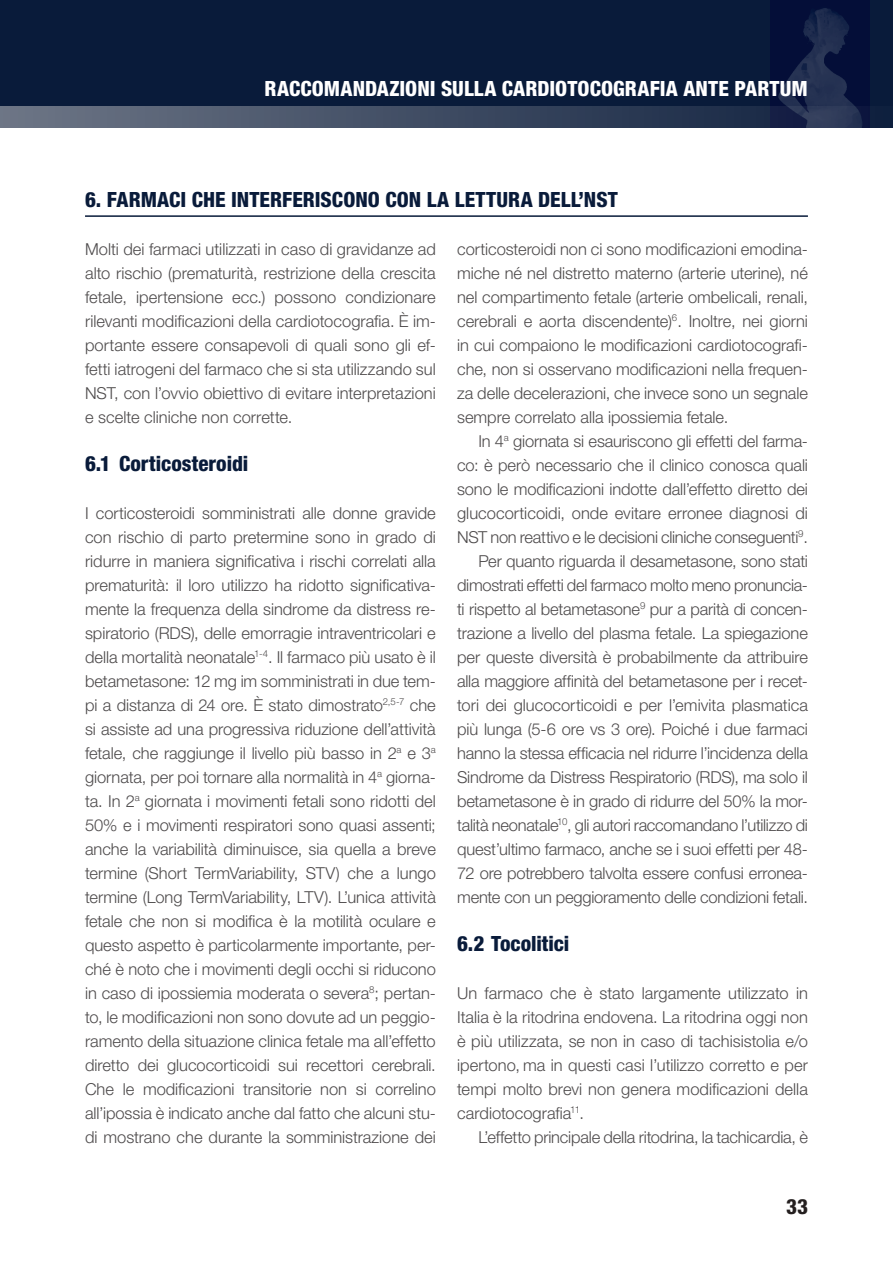
<style>
.page{position:relative;width:893px;height:1263px;background:#fff}
.page>*{position:absolute;margin:0;border:0;box-sizing:border-box;transform-origin:0 0}
.t1{font:800 condensed 21px "Helvetica Neue LT Std";color:#091b3a}
.t2{font:800 condensed 21px "Helvetica Neue LT Std";letter-spacing:.005em;color:#fff}
.t3{font:800 condensed 21px "Helvetica Neue LT Std";color:#241f1f}
.t4{font:300 16.5px/24px "Helvetica Neue LT Std";letter-spacing:-.01em;color:#4e4b4c;text-align:justify}
</style>
<div class="page">
<div style="left:0;top:0;width:893px;height:128px;background:#091b3a"></div>
<img style="left:771px;top:0;width:98px;height:106px">
<svg style="left:0;top:106px;width:862px;height:22px;background:#404c64"></svg>
<hr style="left:85px;top:215px;width:723px;height:2px;background:#091b3a">
<p class="t2" style="left:265px;top:75px;width:545px">RACCOMANDAZIONI SULLA CARDIOTOCOGRAFIA ANTE PARTUM</p>
<p class="t1" style="left:85px;top:186px;width:534px">6. FARMACI CHE INTERFERISCONO CON LA LETTURA DELL’NST</p>
<p class="t4" style="left:85px;top:237px;width:352px">Molti dei farmaci utilizzati in caso di gravidanze ad alto rischio (prematurità, restrizione della crescita fetale, ipertensione ecc.) possono condizionare rilevanti modificazioni della cardiotocografia. È im‑ portante essere consapevoli di quali sono gli ef‑ fetti iatrogeni del farmaco che si sta utilizzando sul NST, con l’ovvio obiettivo di evitare interpretazioni e scelte cliniche non corrette.</p>
<p class="t1" style="left:85px;top:450px;width:165px">6.1 Corticosteroidi</p>
<p class="t4" style="left:85px;top:501px;width:352px">I corticosteroidi somministrati alle donne gravide con rischio di parto pretermine sono in grado di ridurre in maniera significativa i rischi correlati alla prematurità: il loro utilizzo ha ridotto significativa‑ mente la frequenza della sindrome da distress re‑ spiratorio (RDS), delle emorragie intraventricolari e della mortalità neonatale<sup>1-4</sup>. Il farmaco più usato è il betametasone: 12 mg im somministrati in due tem‑ pi a distanza di 24 ore. È stato dimostrato<sup>2,5-7</sup> che si assiste ad una progressiva riduzione dell’attività fetale, che raggiunge il livello più basso in 2<sup>a</sup> e 3<sup>a </sup>giornata, per poi tornare alla normalità in 4<sup>a</sup> giorna‑ ta. In 2<sup>a</sup> giornata i movimenti fetali sono ridotti del 50% e i movimenti respiratori sono quasi assenti; anche la variabilità diminuisce, sia quella a breve termine (Short TermVariability, STV) che a lungo termine (Long TermVariability, LTV). L’unica attività fetale che non si modifica è la motilità oculare e questo aspetto è particolarmente importante, per‑ ché è noto che i movimenti degli occhi si riducono in caso di ipossiemia moderata o severa<sup>8</sup>; pertan‑ to, le modificazioni non sono dovute ad un peggio‑ ramento della situazione clinica fetale ma all’effetto diretto dei glucocorticoidi sui recettori cerebrali.<br>Che le modificazioni transitorie non si correlino all’ipossia è indicato anche dal fatto che alcuni stu‑ di mostrano che durante la somministrazione dei</p>
<p class="t4" style="left:457px;top:237px;width:352px">corticosteroidi non ci sono modificazioni emodina‑ miche né nel distretto materno (arterie uterine), né nel compartimento fetale (arterie ombelicali, renali, cerebrali e aorta discendente)<sup>6</sup>. Inoltre, nei giorni in cui compaiono le modificazioni cardiotocografi‑ che, non si osservano modificazioni nella frequen‑ za delle decelerazioni, che invece sono un segnale sempre correlato alla ipossiemia fetale.</p>
<p class="t4" style="left:457px;top:429px;width:352px;text-align:right">In 4<sup>a</sup> giornata si esauriscono gli effetti del farma‑ co: è però necessario che il clinico conosca quali sono le modificazioni indotte dall’effetto diretto dei glucocorticoidi, onde evitare erronee diagnosi di NST non reattivo e le decisioni cliniche conseguenti<sup>9</sup>.<br>Per quanto riguarda il desametasone, sono stati dimostrati effetti del farmaco molto meno pronuncia‑ ti rispetto al betametasone<sup>9</sup> pur a parità di concen‑ trazione a livello del plasma fetale. La spiegazione per queste diversità è probabilmente da attribuire alla maggiore affinità del betametasone per i recet‑ tori dei glucocorticoidi e per l’emivita plasmatica più lunga (5-6 ore vs 3 ore). Poiché i due farmaci hanno la stessa efficacia nel ridurre l’incidenza della Sindrome da Distress Respiratorio (RDS), ma solo il betametasone è in grado di ridurre del 50% la mor‑ talità neonatale<sup>10</sup>, gli autori raccomandano l’utilizzo di quest’ultimo farmaco, anche se i suoi effetti per 48- 72 ore potrebbero talvolta essere confusi erronea‑ mente con un peggioramento delle condizioni fetali.</p>
<p class="t1" style="left:457px;top:930px;width:114px">6.2 Tocolitici</p>
<p class="t4" style="left:457px;top:981px;width:352px">Un farmaco che è stato largamente utilizzato in Italia è la ritodrina endovena. La ritodrina oggi non è più utilizzata, se non in caso di tachisistolia e/o ipertono, ma in questi casi l’utilizzo corretto e per tempi molto brevi non genera modificazioni della cardiotocografia<sup>11</sup>.</p>
<p class="t4" style="left:478px;top:1125px;width:331px">L’effetto principale della ritodrina, la tachicardia, è</p>
<p class="t3" style="left:786px;top:1194px;width:23px">33</p>
</div>
